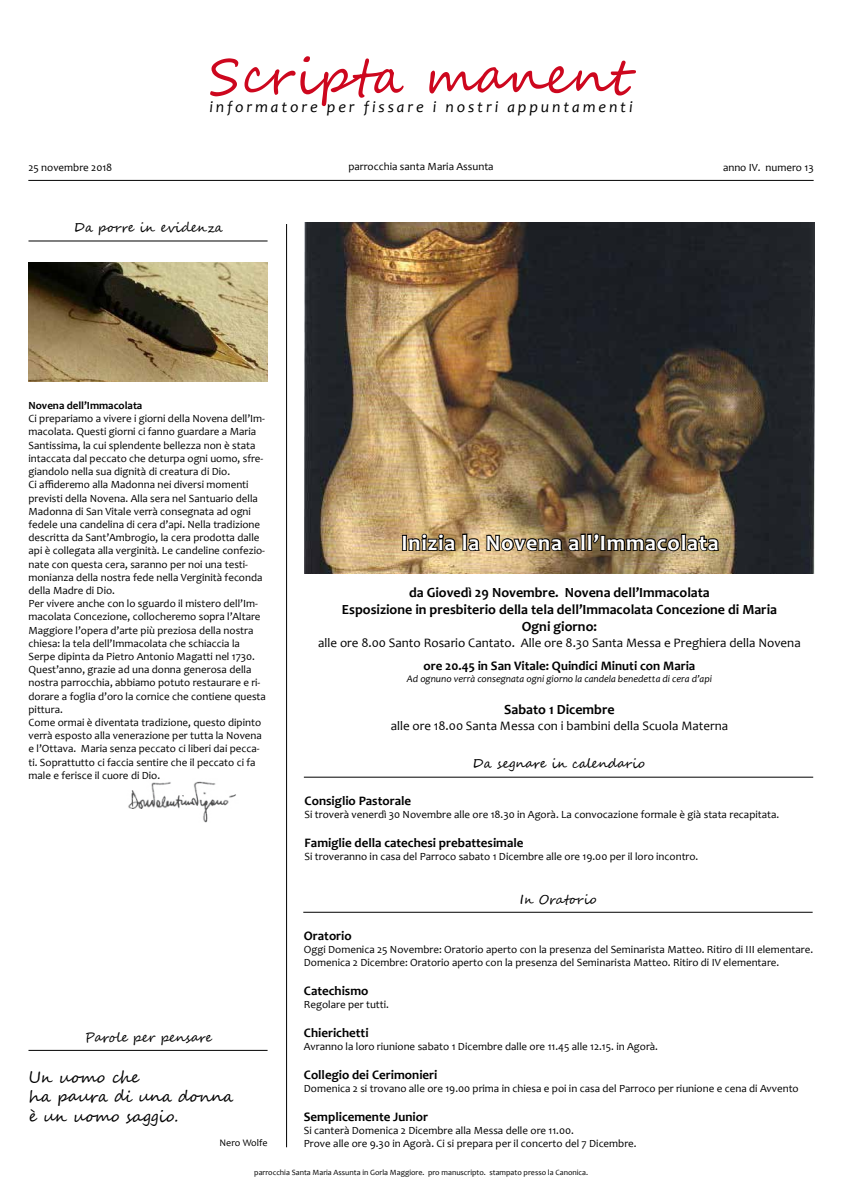
<style>
.page{position:relative;width:842px;height:1191px;background:#fff}
.page>*{position:absolute;margin:0;border:0;box-sizing:border-box;transform-origin:0 0}
.t1{font:50px "Segoe Script";letter-spacing:.01em;color:#cd071e}
.t2{font:700 22px "Candara";letter-spacing:.04em;color:#fff}
.t3{font:italic 16px "Candara";letter-spacing:.18em;color:#000}
.t4{font:16px/19.2px "Segoe Script";color:#000}
.t5{font:700 14px/16.8px "Candara";color:#000;text-align:center}
.t6{font:700 13px "Candara";color:#000}
.t7{font:13px "Candara";color:#000}
.t8{font:13px "Segoe Script";color:#000}
.t9{font:13px "Segoe Script";letter-spacing:-.02em;color:#000}
.t10{font:11px/13.2px "Candara";color:#000}
.t11{font:700 11px "Candara";color:#000}
.t12{font:italic 10px "Candara";color:#000}
.t13{font:10px "Candara";color:#000}
.t14{font:8px "Candara";color:#000}
</style>
<div class="page">
<img style="left:305px;top:222px;width:509px;height:352px">
<hr style="left:28px;top:180px;width:786px;height:1px;background:#000">
<hr style="left:286px;top:224px;width:1px;height:923px;background:#000">
<hr style="left:28px;top:241px;width:240px;height:1px;background:#000">
<hr style="left:28px;top:1050px;width:240px;height:1px;background:#000">
<img style="left:128px;top:781px;width:108px;height:42px">
<img style="left:28px;top:262px;width:240px;height:119px">
<hr style="left:304px;top:777px;width:509px;height:1px;background:#000">
<hr style="left:303px;top:912px;width:510px;height:1px;background:#000">
<svg style="left:401px;top:532px;width:319px;height:20px;background:#63543b"></svg>
<h1 class="t1" style="left:209px;top:36px;width:421px">Scripta manent</h1>
<h3 class="t3" style="left:209px;top:97px;width:425px">informatore per fissare i nostri appuntamenti</h3>
<p class="t10" style="left:348px;top:160px;width:147px">parrocchia santa Maria Assunta</p>
<p class="t10" style="left:28px;top:161px;width:85px">25 novembre 2018</p>
<p class="t10" style="left:723px;top:160px;width:92px">anno IV. numero 13</p>
<p class="t8" style="left:74px;top:217px;width:151px">Da porre in evidenza</p>
<p class="t11" style="left:28px;top:398px;width:115px">Novena dell’Immacolata</p>
<p class="t10" style="left:28px;top:412px;width:239px">Ci prepariamo a vivere i giorni della Novena dell’Im&shy;macolata. Questi giorni ci fanno guardare a Maria Santissima, la cui splendente bellezza non è stata intaccata dal peccato che deturpa ogni uomo, sfre&shy;giandolo nella sua dignità di creatura di Dio.<br>Ci affideremo alla Madonna nei diversi momenti previsti della Novena. Alla sera nel Santuario della Madonna di San Vitale verrà consegnata ad ogni fedele una candelina di cera d’api. Nella tradizione descritta da Sant’Ambrogio, la cera prodotta dalle api è collegata alla verginità. Le candeline confezio&shy;nate con questa cera, saranno per noi una testi&shy;monianza della nostra fede nella Verginità feconda della Madre di Dio.<br>Per vivere anche con lo sguardo il mistero dell’Im&shy;macolata Concezione, collocheremo sopra l’Altare Maggiore l’opera d’arte più preziosa della nostra chiesa: la tela dell’Immacolata che schiaccia la Serpe dipinta da Pietro Antonio Magatti nel 1730.<br>Quest’anno, grazie ad una donna generosa della nostra parrocchia, abbiamo potuto restaurare e ri&shy;dorare a foglia d’oro la cornice che contiene questa pittura.<br>Come ormai è diventata tradizione, questo dipinto verrà esposto alla venerazione per tutta la Novena e l’Ottava. Maria senza peccato ci liberi dai pecca&shy;ti. Soprattutto ci faccia sentire che il peccato ci fa male e ferisce il cuore di Dio.</p>
<h2 class="t2" style="left:401px;top:529px;width:319px">Inizia la Novena all’Immacolata</h2>
<p class="t5" style="left:342px;top:584px;width:437px">da Giovedì 29 Novembre. Novena dell’Immacolata<br>Esposizione in presbiterio della tela dell’Immacolata Concezione di Maria<br>Ogni giorno:</p>
<p class="t7" style="left:318px;top:634px;width:484px">alle ore 8.00 Santo Rosario Cantato. Alle ore 8.30 Santa Messa e Preghiera della Novena</p>
<p class="t6" style="left:423px;top:657px;width:273px">ore 20.45 in San Vitale: Quindici Minuti con Maria</p>
<p class="t12" style="left:407px;top:672px;width:307px">Ad ognuno verrà consegnata ogni giorno la candela benedetta di cera d’api</p>
<p class="t5" style="left:504px;top:701px;width:112px">Sabato 1 Dicembre</p>
<p class="t7" style="left:391px;top:717px;width:339px">alle ore 18.00 Santa Messa con i bambini della Scuola Materna</p>
<p class="t8" style="left:473px;top:753px;width:174px">Da segnare in calendario</p>
<p class="t6" style="left:305px;top:792px;width:108px">Consiglio Pastorale</p>
<p class="t10" style="left:305px;top:808px;width:476px">Si troverà venerdì 30 Novembre alle ore 18.30 in Agorà. La convocazione formale è già stata recapitata.</p>
<p class="t6" style="left:305px;top:834px;width:220px">Famiglie della catechesi prebattesimale</p>
<p class="t10" style="left:305px;top:850px;width:395px">Si troveranno in casa del Parroco sabato 1 Dicembre alle ore 19.00 per il loro incontro.</p>
<p class="t8" style="left:520px;top:888px;width:78px">In Oratorio</p>
<p class="t6" style="left:304px;top:927px;width:49px">Oratorio</p>
<p class="t10" style="left:304px;top:942px;width:511px">Oggi Domenica 25 Novembre: Oratorio aperto con la presenza del Seminarista Matteo. Ritiro di III elementare.<br>Domenica 2 Dicembre: Oratorio aperto con la presenza del Seminarista Matteo. Ritiro di IV elementare.</p>
<p class="t6" style="left:304px;top:982px;width:66px">Catechismo</p>
<p class="t10" style="left:304px;top:997px;width:87px">Regolare per tutti.</p>
<p class="t6" style="left:304px;top:1024px;width:66px">Chierichetti</p>
<p class="t10" style="left:304px;top:1039px;width:356px">Avranno la loro riunione sabato 1 Dicembre dalle ore 11.45 alle 12.15. in Agorà.</p>
<p class="t6" style="left:304px;top:1066px;width:135px">Collegio dei Cerimonieri</p>
<p class="t10" style="left:304px;top:1081px;width:496px">Domenica 2 si trovano alle ore 19.00 prima in chiesa e poi in casa del Parroco per riunione e cena di Avvento</p>
<p class="t6" style="left:304px;top:1108px;width:126px">Semplicemente Junior</p>
<p class="t10" style="left:304px;top:1123px;width:334px">Si canterà Domenica 2 Dicembre alla Messa delle ore 11.00.<br>Prove alle ore 9.30 in Agorà. Ci si prepara per il concerto del 7 Dicembre.</p>
<p class="t9" style="left:85px;top:1026px;width:129px">Parole per pensare</p>
<h3 class="t4" style="left:29px;top:1068px;width:206px">Un uomo che<br>ha paura di una donna è un uomo saggio.</h3>
<p class="t13" style="left:219px;top:1136px;width:50px">Nero Wolfe</p>
<p class="t14" style="left:254px;top:1167px;width:335px">parrocchia Santa Maria Assunta in Gorla Maggiore. pro manuscripto. stampato presso la Canonica.</p>
</div>
